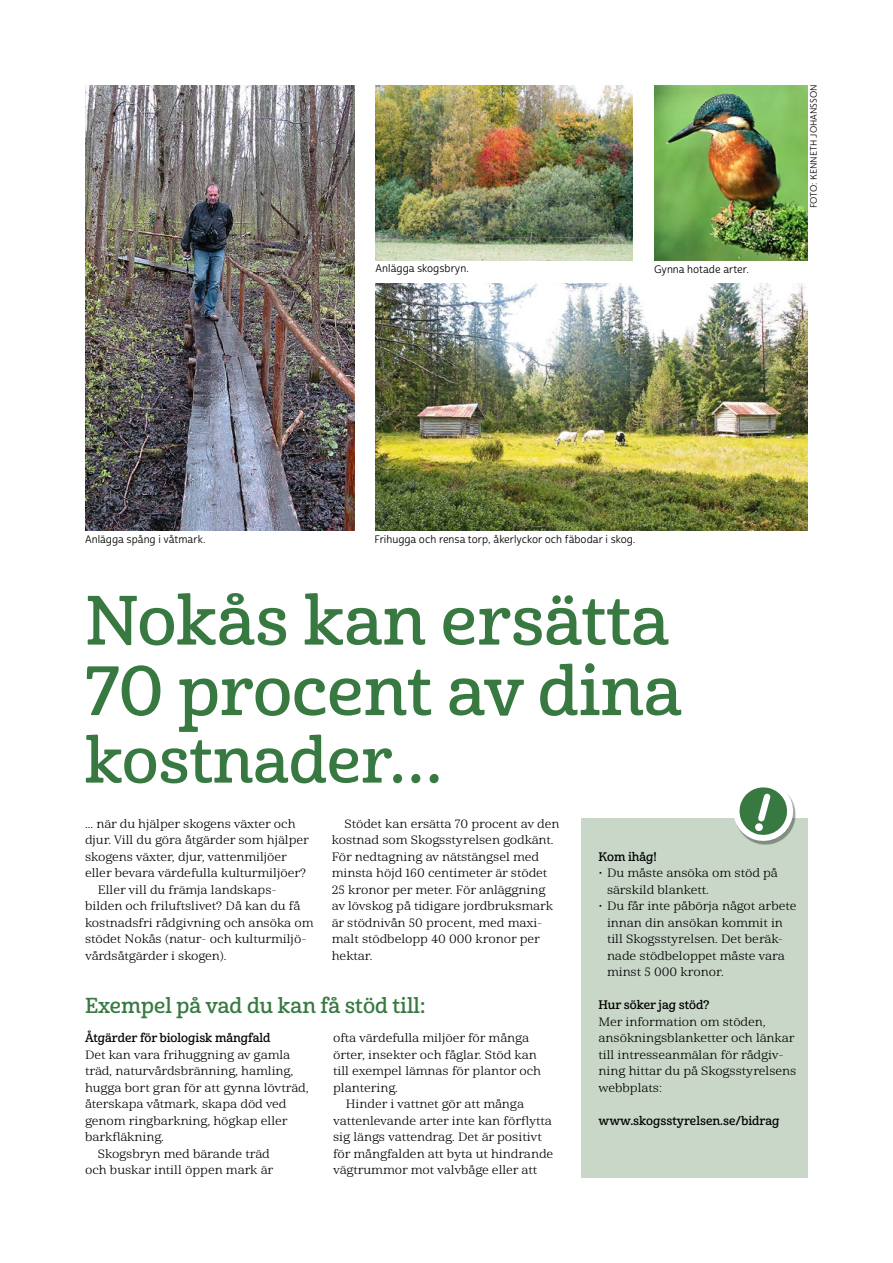
<style>
.page{position:relative;width:893px;height:1263px;background:#fff}
.page>*{position:absolute;margin:0;border:0;box-sizing:border-box;transform-origin:0 0}
.Rubrik_stor_-_42_45{font:67.5px "Cabrito Nor Dem";color:#387942}
.Rubrik_stor_-_42_45-2{font:63px "Cabrito Nor Dem";color:#387942}
.Rubrik_mellan-_14_16{font:21px "Cabrito Nor Dem";color:#387942}
.Brödtext_indrag_-_8{font:expanded 12px/16.5px "Cabrito Serif";color:#000}
.Brödtext_-_8_11_Cabr{font:expanded 12px/16.5px "Cabrito Serif";color:#000}
.Brödtext_punktlista{font:expanded 12px/16.5px "Cabrito Serif";color:#000}
.Mellanrubrik_-_8_11{font:12px "Cabrito Nor Dem";color:#000}
.Bildtext_-_7_9_Cabri{font:10.5px "Cabrito Sans Nor Reg";color:#000}
.Foto_cred{font:9px "Cabrito Sans Nor Reg";color:#000}
</style>
<div class="page">
<div style="left:581px;top:818px;width:227px;height:360px;background:#c8d7c8"></div>
<img style="left:376px;top:283px;width:432px;height:248px">
<img style="left:654px;top:85px;width:154px;height:176px">
<img style="left:85px;top:85px;width:269px;height:446px">
<svg style="left:734px;top:787px;width:62px;height:57px"></svg>
<img style="left:376px;top:85px;width:257px;height:176px">
<p class="Bildtext_-_7_9_Cabri" style="left:376px;top:262px;width:95px">Anlägga skogsbryn.</p>
<p class="Bildtext_-_7_9_Cabri" style="left:654px;top:263px;width:96px">Gynna hotade arter.</p>
<p class="Foto_cred" style="left:808px;top:208px;width:125px;rotate:-90deg">FOTO: KENNETH JOHANSSON</p>
<p class="Bildtext_-_7_9_Cabri" style="left:85px;top:533px;width:122px">Anlägga spång i våtmark.</p>
<p class="Bildtext_-_7_9_Cabri" style="left:375px;top:533px;width:262px">Frihugga och rensa torp, åkerlyckor och fäbodar i skog.</p>
<h1 class="Rubrik_stor_-_42_45" style="left:85px;top:580px;width:586px">Nokås kan ersätta</h1>
<h1 class="Rubrik_stor_-_42_45" style="left:85px;top:650px;width:598px">70 procent av dina</h1>
<h1 class="Rubrik_stor_-_42_45-2" style="left:85px;top:722px;width:358px">kostnader…</h1>
<p class="Brödtext_-_8_11_Cabr" style="left:85px;top:815px;width:225px">... när du hjälper skogens växter och djur. Vill du göra åtgärder som hjälper skogens växter, djur, vattenmiljöer eller bevara värdefulla kulturmiljöer?</p>
<p class="Brödtext_indrag_-_8" style="left:85px;top:881px;width:230px;text-indent:13px">Eller vill du främja landskaps&shy;bilden och friluftslivet? Då kan du få kostnadsfri rådgivning och ansöka om stödet Nokås (natur- och kulturmiljö&shy;vårdsåtgärder i skogen).</p>
<p class="Brödtext_indrag_-_8" style="left:332px;top:815px;width:229px;text-indent:13px">Stödet kan ersätta 70 procent av den kostnad som Skogsstyrelsen godkänt.<br>För nedtagning av nätstängsel med minsta höjd 160 centimeter är stödet<br>25 kronor per meter. För anläggning av lövskog på tidigare jordbruksmark är stödnivån 50 procent, med maxi&shy;malt stödbelopp 40 000 kronor per hektar.</p>
<p class="Mellanrubrik_-_8_11" style="left:598px;top:849px;width:60px">Kom ihåg!</p>
<p class="Brödtext_punktlista" style="left:607px;top:865px;width:172px;text-indent:-9px">• Du måste ansöka om stöd på särskild blankett.</p>
<p class="Brödtext_punktlista" style="left:607px;top:898px;width:191px;text-indent:-9px">• Du får inte påbörja något arbete innan din ansökan kommit in till Skogsstyrelsen. Det beräk&shy;nade stödbeloppet måste vara minst 5 000 kronor.</p>
<p class="Mellanrubrik_-_8_11" style="left:598px;top:998px;width:113px">Hur söker jag stöd?</p>
<p class="Brödtext_-_8_11_Cabr" style="left:598px;top:1013px;width:199px">Mer information om stöden, ansökningsblanketter och länkar till intresseanmälan för rådgiv&shy;ning hittar du på Skogsstyrelsens webbplats:</p>
<p class="Mellanrubrik_-_8_11" style="left:598px;top:1113px;width:183px">www.skogsstyrelsen.se/bidrag</p>
<p class="Rubrik_mellan-_14_16" style="left:85px;top:993px;width:342px">Exempel på vad du kan få stöd till:</p>
<p class="Mellanrubrik_-_8_11" style="left:85px;top:1031px;width:187px">Åtgärder för biologisk mångfald</p>
<p class="Brödtext_-_8_11_Cabr" style="left:85px;top:1046px;width:225px">Det kan vara frihuggning av gamla träd, naturvårdsbränning, hamling, hugga bort gran för att gynna lövträd, återskapa våtmark, skapa död ved genom ringbarkning, högkap eller barkfläkning.</p>
<p class="Brödtext_indrag_-_8" style="left:85px;top:1145px;width:190px;text-indent:13px">Skogsbryn med bärande träd och buskar intill öppen mark är</p>
<p class="Brödtext_indrag_-_8" style="left:333px;top:1030px;width:210px">ofta värdefulla miljöer för många örter, insekter och fåglar. Stöd kan till exempel lämnas för plantor och plantering.</p>
<p class="Brödtext_indrag_-_8" style="left:333px;top:1096px;width:222px;text-indent:13px">Hinder i vattnet gör att många vattenlevande arter inte kan förflytta sig längs vattendrag. Det är positivt för mångfalden att byta ut hindrande vägtrummor mot valvbåge eller att</p>
</div>
